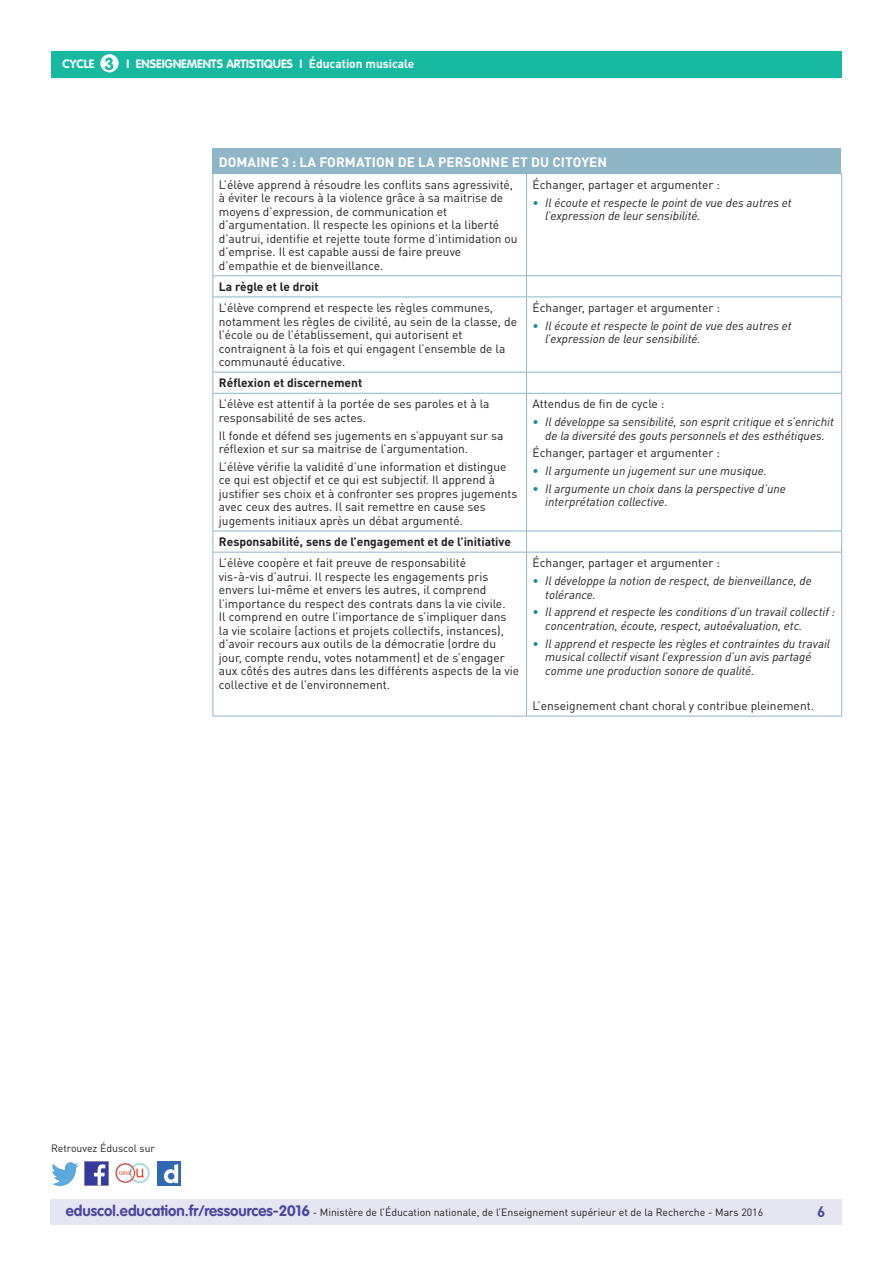
<style>
.page{position:relative;width:893px;height:1263px;background:#fff}
.page>*{position:absolute;margin:0;border:0;box-sizing:border-box;transform-origin:0 0}
.t1{font:700 15px "DIN Pro";color:#4a489e}
.t2{font:700 13.5px "DIN Pro";letter-spacing:.01em;color:#fff}
.t3{font:12px/13.5px "DIN Pro";color:#231f20}
.t4{font:italic 12px/13.5px "DIN Pro";color:#231f20}
.t5{font:700 12px "DIN Pro";color:#231f20}
.t6{font:700 12px "VAG Rounded Std";color:#fff}
.t7{font:10.5px "DIN Pro";color:#231f20}
.s1{font-size:17.25px;color:#17baa1}
.s2{font-family:"DIN Pro"}
.s3{font-style:normal;color:#16879f}
.s4{font-family:"VAG Rounded Std";font-weight:700;font-size:15px;color:#4a489e}
</style>
<div class="page">
<div style="left:50px;top:1199px;width:791px;height:26px;background:#e6e5f2"></div>
<div style="left:51px;top:51px;width:791px;height:27px;background:#17baa1"></div>
<div style="left:100px;top:54px;width:19px;height:18px;background:#fff;border-radius:50%"></div>
<img style="left:85px;top:1162px;width:23px;height:23px">
<img style="left:51px;top:1163px;width:28px;height:22px">
<img style="left:158px;top:1162px;width:22px;height:23px">
<img style="left:115px;top:1163px;width:35px;height:21px">
<hr style="left:213px;top:174px;width:1px;height:101px;background:#8fb6c6">
<hr style="left:526px;top:173px;width:316px;height:1px;background:#8fb6c6">
<hr style="left:526px;top:174px;width:1px;height:101px;background:#8fb6c6">
<hr style="left:841px;top:174px;width:1px;height:101px;background:#8fb6c6">
<hr style="left:213px;top:275px;width:313px;height:1px;background:#8fb6c6">
<svg style="left:213px;top:276px;width:1px;height:21px"></svg>
<hr style="left:526px;top:275px;width:316px;height:1px;background:#8fb6c6">
<svg style="left:526px;top:276px;width:1px;height:21px"></svg>
<svg style="left:841px;top:276px;width:1px;height:21px"></svg>
<hr style="left:213px;top:297px;width:313px;height:1px;background:#8fb6c6">
<hr style="left:213px;top:297px;width:1px;height:75px;background:#8fb6c6">
<hr style="left:526px;top:297px;width:316px;height:1px;background:#8fb6c6">
<hr style="left:526px;top:297px;width:1px;height:75px;background:#8fb6c6">
<hr style="left:841px;top:297px;width:1px;height:75px;background:#8fb6c6">
<hr style="left:213px;top:372px;width:313px;height:1px;background:#8fb6c6">
<svg style="left:213px;top:372px;width:1px;height:21px"></svg>
<hr style="left:526px;top:372px;width:316px;height:1px;background:#8fb6c6">
<svg style="left:526px;top:372px;width:1px;height:21px"></svg>
<svg style="left:841px;top:372px;width:1px;height:21px"></svg>
<hr style="left:213px;top:393px;width:313px;height:1px;background:#8fb6c6">
<hr style="left:213px;top:394px;width:1px;height:137px;background:#8fb6c6">
<hr style="left:526px;top:393px;width:316px;height:1px;background:#8fb6c6">
<hr style="left:526px;top:394px;width:1px;height:137px;background:#8fb6c6">
<hr style="left:841px;top:394px;width:1px;height:137px;background:#8fb6c6">
<hr style="left:213px;top:531px;width:313px;height:1px;background:#8fb6c6">
<svg style="left:213px;top:531px;width:1px;height:21px"></svg>
<hr style="left:526px;top:531px;width:316px;height:1px;background:#8fb6c6">
<svg style="left:526px;top:531px;width:1px;height:21px"></svg>
<svg style="left:841px;top:531px;width:1px;height:21px"></svg>
<hr style="left:213px;top:552px;width:313px;height:1px;background:#8fb6c6">
<hr style="left:213px;top:552px;width:1px;height:164px;background:#8fb6c6">
<hr style="left:526px;top:552px;width:316px;height:1px;background:#8fb6c6">
<hr style="left:526px;top:552px;width:1px;height:164px;background:#8fb6c6">
<hr style="left:841px;top:552px;width:1px;height:164px;background:#8fb6c6">
<hr style="left:213px;top:716px;width:313px;height:1px;background:#8fb6c6">
<hr style="left:526px;top:716px;width:316px;height:1px;background:#8fb6c6">
<div style="left:213px;top:149px;width:628px;height:25px;background:#8fb6c6"></div>
<p class="t6" style="left:63px;top:57px;width:353px">CYCLE <span class="s1">3</span> I Enseignements artistiques I <span class="s2">Éducation musicale</span></p>
<p class="t2" style="left:219px;top:153px;width:229px">Domai ne 3 : La formation de la per</p>
<p class="t2" style="left:464px;top:153px;width:145px">sonne et du citoyen</p>
<p class="t3" style="left:219px;top:177px;width:300px">L’élève apprend à résoudre les conflits sans agressivité, à éviter le recours à la violence grâce à sa maitrise de moyens d’expression, de communication et d’argumentation. Il respecte les opinions et la liberté d’autrui, identifie et rejette toute forme d’intimidation ou d’emprise. Il est capable aussi de faire preuve d’empathie et de bienveillance.</p>
<p class="t3" style="left:532px;top:177px;width:189px">Échanger, partager et argumenter :</p>
<p class="t4" style="left:545px;top:195px;width:248px;text-indent:-13px"><span class="s3">•</span> Il écoute et respecte le point de vue des autres et l’expression de leur sensibilité.</p>
<p class="t5" style="left:219px;top:279px;width:101px">La règle et le droit</p>
<p class="t3" style="left:219px;top:301px;width:300px">L’élève comprend et respecte les règles communes, notamment les règles de civilité, au sein de la classe, de l’école ou de l’établissement, qui autorisent et contraignent à la fois et qui engagent l’ensemble de la communauté éducative.</p>
<p class="t3" style="left:532px;top:301px;width:189px">Échanger, partager et argumenter :</p>
<p class="t4" style="left:545px;top:319px;width:248px;text-indent:-13px"><span class="s3">•</span> Il écoute et respecte le point de vue des autres et l’expression de leur sensibilité.</p>
<p class="t5" style="left:219px;top:375px;width:145px">Réflexion et discernement</p>
<p class="t3" style="left:219px;top:397px;width:272px">L’élève est attentif à la portée de ses paroles et à la responsabilité de ses actes.</p>
<p class="t3" style="left:219px;top:428px;width:286px">Il fonde et défend ses jugements en s’appuyant sur sa réflexion et sur sa maitrise de l’argumentation.</p>
<p class="t3" style="left:219px;top:460px;width:300px">L’élève vérifie la validité d’une information et distingue ce qui est objectif et ce qui est subjectif. Il apprend à justifier ses choix et à confronter ses propres jugements avec ceux des autres. Il sait remettre en cause ses jugements initiaux après un débat argumenté.</p>
<p class="t3" style="left:532px;top:397px;width:133px">Attendus de fin de cycle :</p>
<p class="t4" style="left:532px;top:415px;width:303px;text-align:center"><span class="s3">•</span> Il développe sa sensibilité, son esprit critique et s’enrichit de la diversité des gouts personnels et des esthétiques.</p>
<p class="t3" style="left:532px;top:446px;width:189px">Échanger, partager et argumenter :</p>
<p class="t4" style="left:532px;top:464px;width:236px"><span class="s3">•</span> Il argumente un jugement sur une musique.</p>
<p class="t4" style="left:545px;top:482px;width:242px;text-indent:-13px"><span class="s3">•</span> Il argumente un choix dans la perspective d’une interprétation collective.</p>
<p class="t5" style="left:219px;top:534px;width:294px">Responsabilité, sens de l’engagement et de l’initiative</p>
<p class="t3" style="left:219px;top:556px;width:302px">L’élève coopère et fait preuve de responsabilité<br>vis-à-vis d’autrui. Il respecte les engagements pris envers lui-même et envers les autres, il comprend l’importance du respect des contrats dans la vie civile.<br>Il comprend en outre l’importance de s’impliquer dans<br>la vie scolaire (actions et projets collectifs, instances), d’avoir recours aux outils de la démocratie (ordre du jour, compte rendu, votes notamment) et de s’engager aux côtés des autres dans les différents aspects de la vie collective et de l’environnement.</p>
<p class="t3" style="left:532px;top:556px;width:189px">Échanger, partager et argumenter :</p>
<p class="t4" style="left:545px;top:574px;width:268px;text-indent:-13px"><span class="s3">•</span> Il développe la notion de respect, de bienveillance, de tolérance.</p>
<p class="t4" style="left:545px;top:605px;width:291px;text-indent:-13px"><span class="s3">•</span> Il apprend et respecte les conditions d’un travail collectif : concentration, écoute, respect, autoévaluation, etc.</p>
<p class="t4" style="left:545px;top:636px;width:286px;text-indent:-13px"><span class="s3">•</span> Il apprend et respecte les règles et contraintes du travail musical collectif visant l’expression d’un avis partagé comme une production sonore de qualité.</p>
<p class="t3" style="left:532px;top:699px;width:283px">L’enseignement chant choral y contribue pleinement.</p>
<p class="t7" style="left:51px;top:1141px;width:106px">Retrouvez Éduscol sur</p>
<p class="t7" style="left:66px;top:1205px;width:699px"><span class="s4">eduscol.education.fr/ressources-2016</span> - Ministère de l’Éducation nationale, de l’Enseignement supérieur et de la Recherche - Mars 2016</p>
<p class="t1" style="left:817px;top:1201px;width:10px">6</p>
</div>
